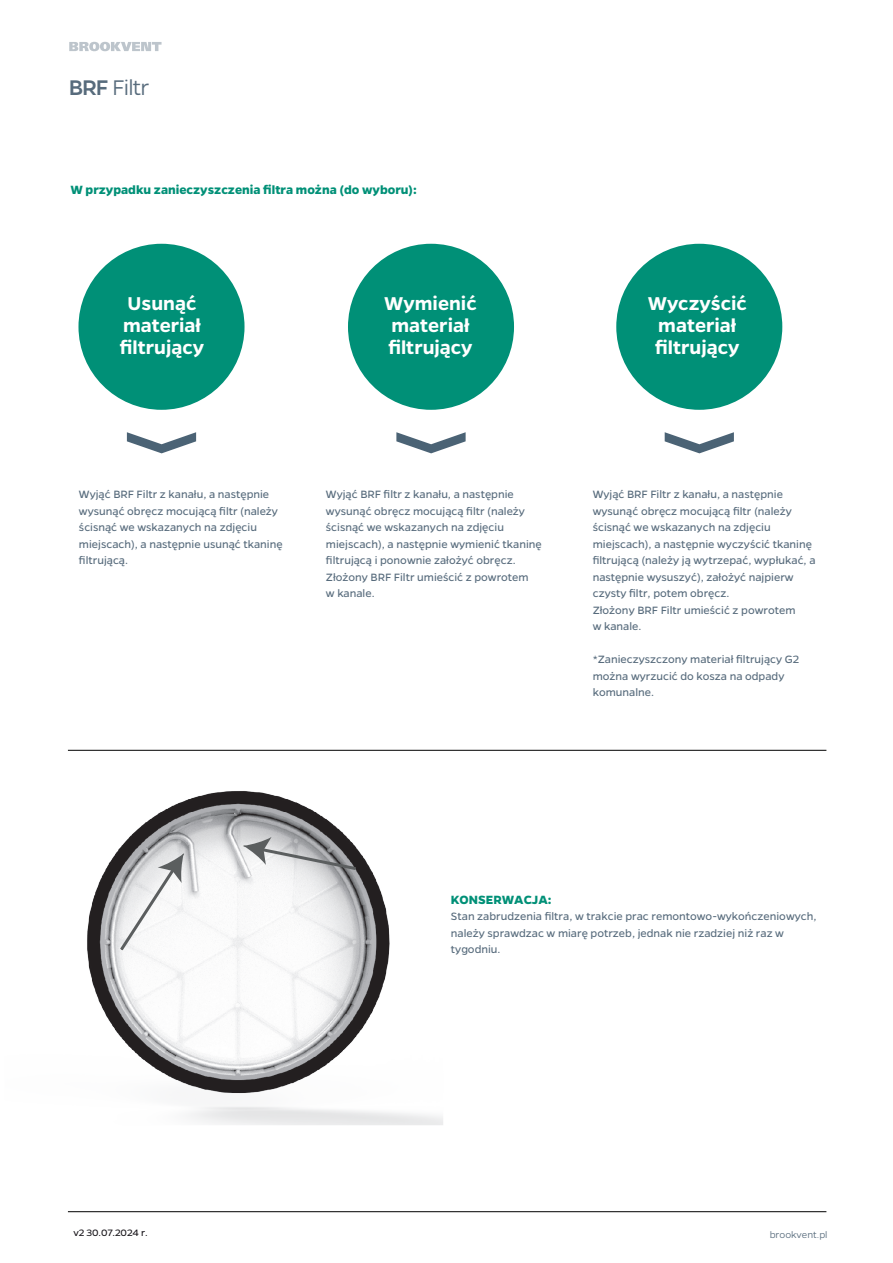
<style>
.page{position:relative;width:893px;height:1263px;background:#fff}
.page>*{position:absolute;margin:0;border:0;box-sizing:border-box;transform-origin:0 0}
.t1{font:300 24px "Gentona";letter-spacing:-.03em;color:#576b7c}
.t2{font:600 21px/21.8px "Gentona";color:#fff;text-align:center}
.t3{font:700 13.5px "Gentona";color:#009077}
.t4{font:12px/16.5px "Gentona";color:#576b7c}
.t5{font:10.5px "Gentona";color:#18151a}
.t6{font:300 10.5px "Gentona";color:#576b7c}
.s1{font-weight:500}
</style>
<div class="page">
<img style="left:67px;top:749px;width:430px;height:376px">
<svg style="left:244px;top:837px;width:115px;height:35px"></svg>
<svg style="left:117px;top:854px;width:67px;height:100px"></svg>
<div style="left:78px;top:244px;width:167px;height:166px;background:#009077;border-radius:50%"></div>
<div style="left:348px;top:244px;width:166px;height:166px;background:#009077;border-radius:50%"></div>
<div style="left:616px;top:244px;width:166px;height:166px;background:#009077;border-radius:50%"></div>
<svg style="left:127px;top:432px;width:69px;height:21px"></svg>
<svg style="left:396px;top:432px;width:70px;height:21px"></svg>
<svg style="left:665px;top:432px;width:69px;height:21px"></svg>
<svg style="left:69px;top:42px;width:93px;height:9px"></svg>
<hr style="left:68px;top:750px;width:758px;height:1px;background:#000001">
<hr style="left:68px;top:1211px;width:758px;height:1px;background:#000001">
<h1 class="t1" style="left:69px;top:74px;width:82px"><span class="s1">BRF</span> Filtr</h1>
<p class="t3" style="left:70px;top:182px;width:348px">W przypadku zanieczyszczenia filtra można (do wyboru):</p>
<h2 class="t2" style="left:120px;top:292px;width:86px">Usunąć materiał filtrujący</h2>
<h2 class="t2" style="left:384px;top:292px;width:94px;text-align:left">Wymienić materiał filtrujący</h2>
<h2 class="t2" style="left:648px;top:292px;width:101px">Wyczyścić materiał filtrujący</h2>
<p class="t4" style="left:79px;top:486px;width:205px">Wyjąć BRF Filtr z kanału, a następnie wysunąć obręcz mocującą filtr (należy ścisnąć we wskazanych na zdjęciu miejscach), a następnie usunąć tkaninę filtrującą.</p>
<p class="t4" style="left:326px;top:486px;width:217px">Wyjąć BRF filtr z kanału, a następnie wysunąć obręcz mocującą filtr (należy ścisnąć we wskazanych na zdjęciu miejscach), a następnie wymienić tkaninę filtrującą i ponownie założyć obręcz.<br>Złożony BRF Filtr umieścić z powrotem<br>w kanale.</p>
<p class="t4" style="left:593px;top:486px;width:224px">Wyjąć BRF Filtr z kanału, a następnie wysunąć obręcz mocującą filtr (należy ścisnąć we wskazanych na zdjęciu miejscach), a następnie wyczyścić tkaninę filtrującą (należy ją wytrzepać, wypłukać, a następnie wysuszyć), założyć najpierw czysty filtr, potem obręcz.<br>Złożony BRF Filtr umieścić z powrotem<br>w kanale.</p>
<p class="t4" style="left:593px;top:651px;width:208px">*Zanieczyszczony materiał filtrujący G2 można wyrzucić do kosza na odpady komunalne.</p>
<p class="t3" style="left:451px;top:892px;width:102px">KONSERWACJA:</p>
<p class="t4" style="left:451px;top:908px;width:367px">Stan zabrudzenia filtra, w trakcie prac remontowo-wykończeniowych, należy sprawdzac w miarę potrzeb, jednak nie rzadziej niż raz w tygodniu.</p>
<p class="t5" style="left:73px;top:1226px;width:76px">v2 30.07.2024 r.</p>
<p class="t6" style="left:770px;top:1228px;width:59px">brookvent.pl</p>
</div>
